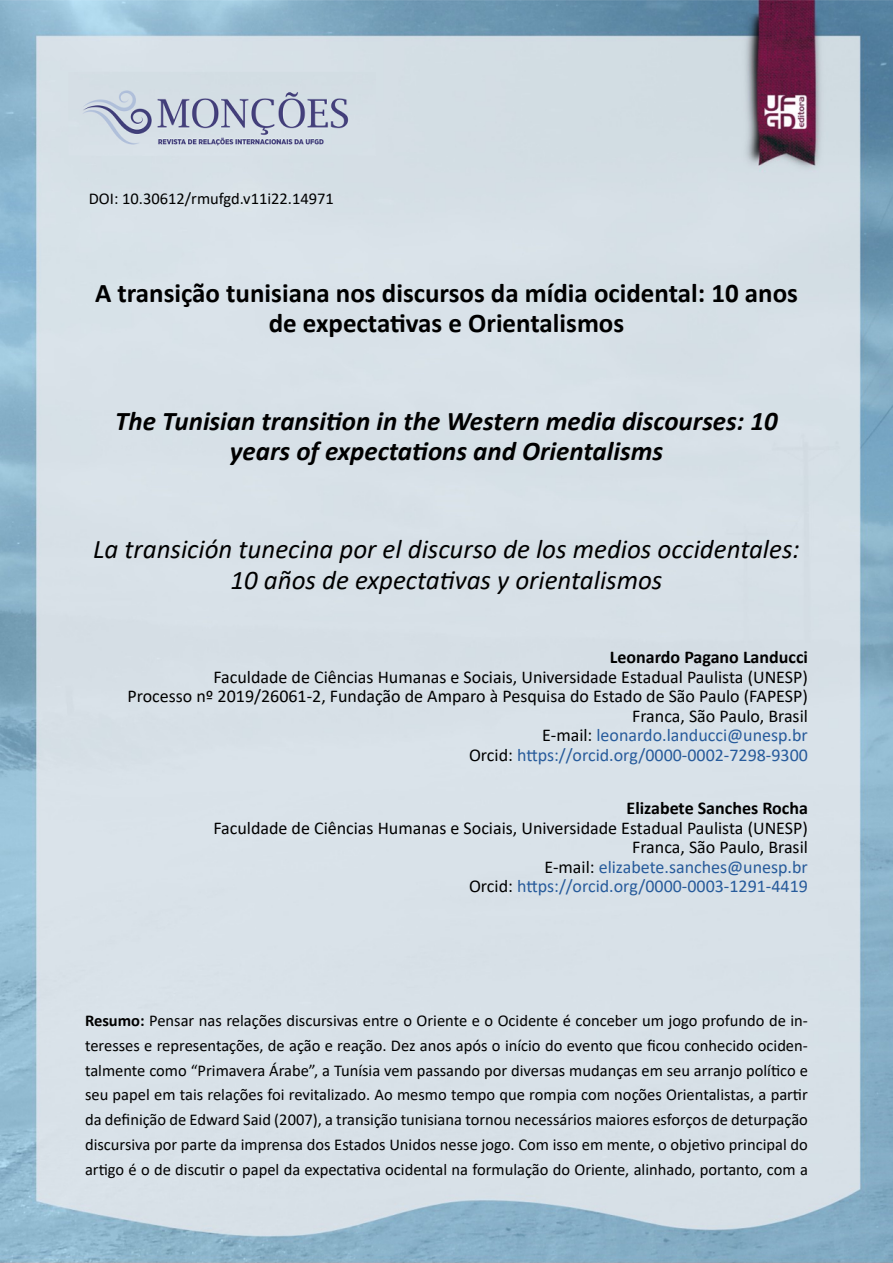
<style>
.page{position:relative;width:893px;height:1263px;background:#fff}
.page>*{position:absolute;margin:0;border:0;box-sizing:border-box;transform-origin:0 0}
.t1{font:italic 27px/30.2px "Calibri";color:#000;text-align:center}
.t2{font:italic 700 27px/30.2px "Calibri";color:#000;text-align:center}
.t3{font:700 27px/30.2px "Calibri";color:#000;text-align:center}
.t4{font:18px/19.5px "Calibri";color:#000;text-align:right}
.t5{font:700 18px "Calibri";color:#000}
.t6{font:16.5px/24.8px "Calibri";color:#000;text-align:justify}
.s1{color:#275b9b}
.s2{font-weight:700}
</style>
<div class="page">
<img style="left:0;top:0;width:893px;height:1263px">
<p class="t6" style="left:89px;top:185px;width:247px">DOI: 10.30612/rmufgd.v11i22.14971</p>
<h1 class="t3" style="left:95px;top:277px;width:704px">A transição tunisiana nos discursos da mídia ocidental: 10 anos de expectativas e Orientalismos</h1>
<h1 class="t2" style="left:115px;top:405px;width:664px">The Tunisian transition in the Western media discourses: 10 years of expectations and Orientalisms</h1>
<h1 class="t1" style="left:93px;top:533px;width:708px">La transición tunecina por el discurso de los medios occidentales:<br>10 años de expectativas y orientalismos</h1>
<p class="t5" style="left:610px;top:645px;width:200px">Leonardo Pagano Landucci</p>
<p class="t4" style="left:128px;top:667px;width:682px">Faculdade de Ciências Humanas e Sociais, Universidade Estadual Paulista (UNESP)<br>Processo nº 2019/26061-2, Fundação de Amparo à Pesquisa do Estado de São Paulo (FAPESP)<br>Franca, São Paulo, Brasil<br>E-mail: <span class="s1">leonardo.landucci@unesp.br<br></span>Orcid: <span class="s1">https://orcid.org/0000-0002-7298-9300</span></p>
<p class="t5" style="left:627px;top:795px;width:183px">Elizabete Sanches Rocha</p>
<p class="t4" style="left:213px;top:818px;width:596px">Faculdade de Ciências Humanas e Sociais, Universidade Estadual Paulista (UNESP)<br>Franca, São Paulo, Brasil<br>E-mail: <span class="s1">elizabete.sanches@unesp.br<br></span>Orcid: <span class="s1">https://orcid.org/0000-0003-1291-4419</span></p>
<p class="t6" style="left:85px;top:1008px;width:724px"><span class="s2">Resumo:</span> Pensar nas relações discursivas entre o Oriente e o Ocidente é conceber um jogo profundo de in&shy;teresses e representações, de ação e reação. Dez anos após o início do evento que ficou conhecido ociden&shy;talmente como “Primavera Árabe”, a Tunísia vem passando por diversas mudanças em seu arranjo político e seu papel em tais relações foi revitalizado. Ao mesmo tempo que rompia com noções Orientalistas, a partir da definição de Edward Said (2007), a transição tunisiana tornou necessários maiores esforços de deturpação discursiva por parte da imprensa dos Estados Unidos nesse jogo. Com isso em mente, o objetivo principal do artigo é o de discutir o papel da expectativa ocidental na formulação do Oriente, alinhado, portanto, com a</p>
</div>
